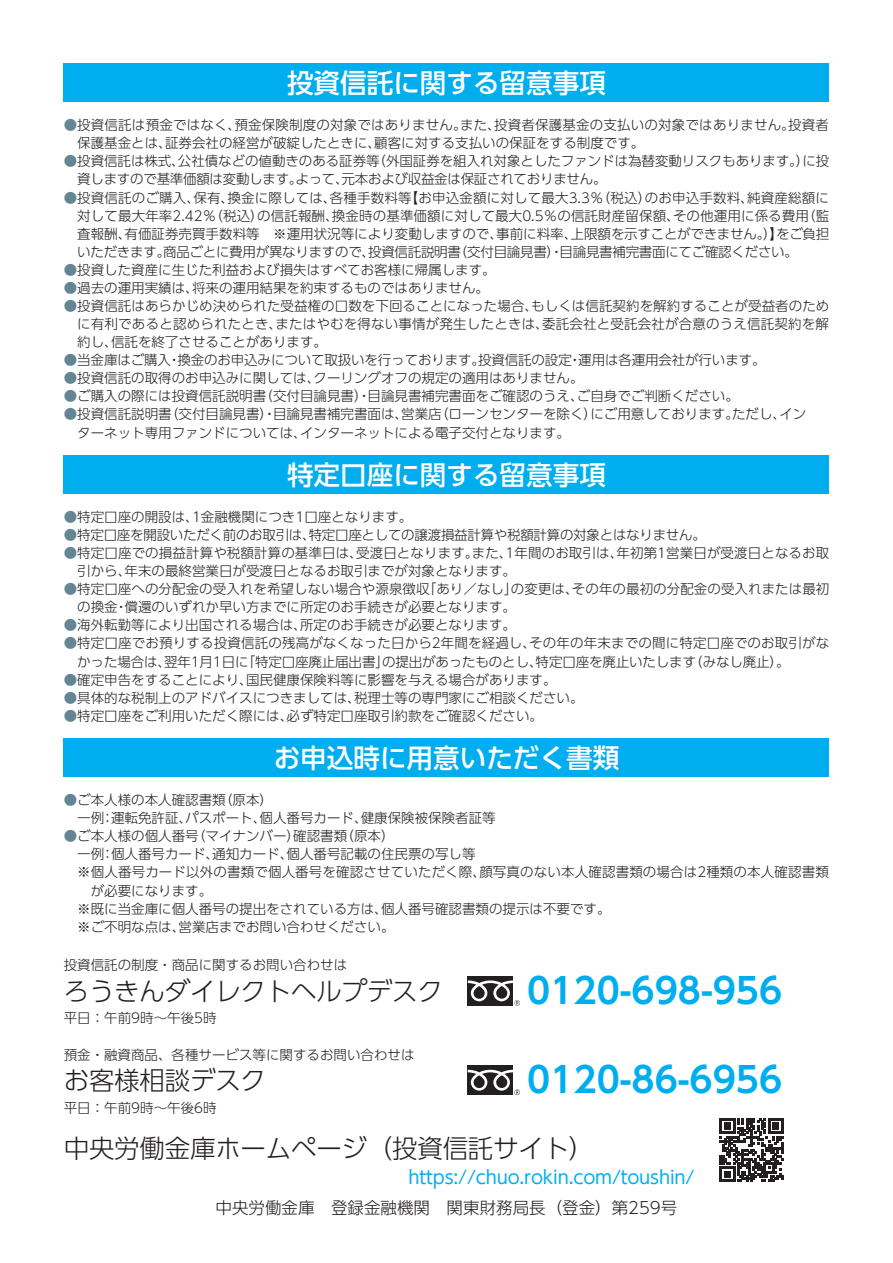
<style>
.page{position:relative;width:893px;height:1263px;background:#fff}
.page>*{position:absolute;margin:0;border:0;box-sizing:border-box;transform-origin:0 0}
.t1{font:700 35.1px "UD Shin Go Pro De";color:#00aeef}
.t2{font:500 26.55px "UD Shin Go Pro";color:#fff}
.t3{font:300 25.5px "UD Shin Go Pro";letter-spacing:-.01em;color:#231f20}
.t4{font:18px "UD Shin Go Pro";letter-spacing:-.01em;color:#00aeef}
.t5{font:300 16.5px "UD Shin Go Pro";color:#231f20}
.t6{font:300 13.5px/18.1px "UD Shin Go Pro";color:#231f20}
.t7{font:300 13.5px "UD Shin Go Pro";letter-spacing:-.02em;color:#231f20}
.s1{color:#638594}
</style>
<div class="page">
<div style="left:64px;top:64px;width:765px;height:38px;background:#00aeef"></div>
<div style="left:64px;top:455px;width:765px;height:39px;background:#00aeef"></div>
<div style="left:64px;top:738px;width:765px;height:39px;background:#00aeef"></div>
<div style="left:468px;top:976px;width:45px;height:29px;background:#231f20"></div>
<svg style="left:468px;top:980px;width:52px;height:26px"></svg>
<div style="left:468px;top:1065px;width:45px;height:30px;background:#231f20"></div>
<svg style="left:468px;top:1070px;width:52px;height:25px"></svg>
<svg style="left:720px;top:1118px;width:63px;height:64px"></svg>
<h2 class="t2" style="left:287px;top:61px;width:320px">投資信託に関する留意事項</h2>
<p class="t6" style="left:77px;top:116px;width:753px;text-indent:-14px"><span class="s1">●</span>投資信託は預金ではなく、預金保険制度の対象ではありません。また、投資者保護基金の支払いの対象ではありません。投資者保護基金とは、証券会社の経営が破綻したときに、顧客に対する支払いの保証をする制度です。</p>
<p class="t6" style="left:77px;top:152px;width:754px;text-indent:-14px"><span class="s1">●</span>投資信託は株式、公社債などの値動きのある証券等（外国証券を組入れ対象としたファンドは為替変動リスクもあります。）に投資しますので基準価額は変動します。よって、元本および収益金は保証されておりません。</p>
<p class="t6" style="left:77px;top:188px;width:754px;text-align:justify;text-indent:-14px"><span class="s1">●</span>投資信託のご購入、保有、換金に際しては、各種手数料等【お申込金額に対して最大3.3％（税込）のお申込手数料、純資産総額に対して最大年率2.42％（税込）の信託報酬、換金時の基準価額に対して最大0.5％の信託財産留保額、その他運用に係る費用（監査報酬、有価証券売買手数料等　※運用状況等により変動しますので、事前に料率、上限額を示すことができません。）】をご負担いただきます。商品ごとに費用が異なりますので、投資信託説明書（交付目論見書）・目論見書補完書面にてご確認ください。</p>
<p class="t6" style="left:64px;top:260px;width:434px"><span class="s1">●</span>投資した資産に生じた利益および損失はすべてお客様に帰属します。</p>
<p class="t6" style="left:64px;top:278px;width:427px"><span class="s1">●</span>過去の運用実績は、将来の運用結果を約束するものではありません。</p>
<p class="t6" style="left:77px;top:296px;width:754px;text-align:justify;text-indent:-14px"><span class="s1">●</span>投資信託はあらかじめ決められた受益権の口数を下回ることになった場合、もしくは信託契約を解約することが受益者のために有利であると認められたとき、またはやむを得ない事情が発生したときは、委託会社と受託会社が合意のうえ信託契約を解約し、信託を終了させることがあります。</p>
<p class="t6" style="left:64px;top:351px;width:703px"><span class="s1">●</span>当金庫はご購入・換金のお申込みについて取扱いを行っております。投資信託の設定・運用は各運用会社が行います。</p>
<p class="t6" style="left:64px;top:369px;width:521px"><span class="s1">●</span>投資信託の取得のお申込みに関しては、クーリングオフの規定の適用はありません。</p>
<p class="t6" style="left:64px;top:387px;width:677px"><span class="s1">●</span>ご購入の際には投資信託説明書（交付目論見書）・目論見書補完書面をご確認のうえ、ご自身でご判断ください。</p>
<p class="t6" style="left:77px;top:405px;width:731px;text-indent:-14px"><span class="s1">●</span>投資信託説明書（交付目論見書）・目論見書補完書面は、営業店（ローンセンターを除く）にご用意しております。ただし、インターネット専用ファンドについては、インターネットによる電子交付となります。</p>
<h2 class="t2" style="left:287px;top:453px;width:320px">特定口座に関する留意事項</h2>
<p class="t6" style="left:64px;top:507px;width:350px"><span class="s1">●</span>特定口座の開設は、1金融機関につき1口座となります。</p>
<p class="t7" style="left:64px;top:524px;width:644px"><span class="s1">●</span>特定口座を開設いただく前のお取引は、特定口座としての譲渡損益計算や税額計算の対象とはなりません。</p>
<p class="t6" style="left:77px;top:543px;width:753px;text-indent:-14px"><span class="s1">●</span>特定口座での損益計算や税額計算の基準日は、受渡日となります。また、1年間のお取引は、年初第1営業日が受渡日となるお取引から、年末の最終営業日が受渡日となるお取引までが対象となります。</p>
<p class="t6" style="left:77px;top:579px;width:754px;text-indent:-14px"><span class="s1">●</span>特定口座への分配金の受入れを希望しない場合や源泉徴収「あり／なし」の変更は、その年の最初の分配金の受入れまたは最初の換金・償還のいずれか早い方までに所定のお手続きが必要となります。</p>
<p class="t6" style="left:64px;top:616px;width:454px"><span class="s1">●</span>海外転勤等により出国される場合は、所定のお手続きが必要となります。</p>
<p class="t6" style="left:77px;top:634px;width:754px;text-indent:-14px"><span class="s1">●</span>特定口座でお預りする投資信託の残高がなくなった日から2年間を経過し、その年の年末までの間に特定口座でのお取引がなかった場合は、翌年1月1日に「特定口座廃止届出書」の提出があったものとし、特定口座を廃止いたします（みなし廃止）。</p>
<p class="t6" style="left:64px;top:670px;width:494px"><span class="s1">●</span>確定申告をすることにより、国民健康保険料等に影響を与える場合があります。</p>
<p class="t6" style="left:64px;top:688px;width:521px"><span class="s1">●</span>具体的な税制上のアドバイスにつきましては、税理士等の専門家にご相談ください。</p>
<p class="t6" style="left:64px;top:706px;width:481px"><span class="s1">●</span>特定口座をご利用いただく際には、必ず特定口座取引約款をご確認ください。</p>
<h2 class="t2" style="left:274px;top:736px;width:347px">お申込時に用意いただく書類</h2>
<p class="t6" style="left:64px;top:790px;width:434px"><span class="s1">●</span>ご本人様の本人確認書類（原本）<br>　一例：運転免許証、パスポート、個人番号カード、健康保険被保険者証等</p>
<p class="t6" style="left:64px;top:826px;width:332px"><span class="s1">●</span>ご本人様の個人番号（マイナンバー）確認書類（原本）</p>
<p class="t6" style="left:64px;top:845px;width:413px">　一例：個人番号カード、通知カード、個人番号記載の住民票の写し等</p>
<p class="t6" style="left:64px;top:863px;width:767px">　※個人番号カード以外の書類で個人番号を確認させていただく際、顔写真のない本人確認書類の場合は2種類の本人確認書類</p>
<p class="t6" style="left:91px;top:881px;width:123px">が必要になります。</p>
<p class="t6" style="left:64px;top:899px;width:548px">　※既に当金庫に個人番号の提出をされている方は、個人番号確認書類の提示は不要です。</p>
<p class="t6" style="left:64px;top:917px;width:332px">　※ご不明な点は、営業店までお問い合わせください。</p>
<p class="t6" style="left:64px;top:956px;width:285px">投資信託の制度・商品に関するお問い合わせは</p>
<h3 class="t3" style="left:64px;top:970px;width:381px">ろうきんダイレクトヘルプデスク</h3>
<p class="t6" style="left:64px;top:1009px;width:154px">平日：午前9時～午後5時</p>
<p class="t6" style="left:64px;top:1045px;width:352px">預金・融資商品、各種サービス等に関するお問い合わせは</p>
<h3 class="t3" style="left:64px;top:1059px;width:204px">お客様相談デスク</h3>
<p class="t6" style="left:64px;top:1098px;width:154px">平日：午前9時～午後6時</p>
<h1 class="t1" style="left:527px;top:962px;width:256px">0120-698-956</h1>
<h1 class="t1" style="left:527px;top:1051px;width:256px">0120-86-6956</h1>
<h3 class="t3" style="left:64px;top:1127px;width:532px">中央労働金庫ホームページ（投資信託サイト）</h3>
<h3 class="t4" style="left:409px;top:1162px;width:287px">https://chuo.rokin.com/toushin/</h3>
<p class="t5" style="left:216px;top:1194px;width:463px">中央労働金庫　登録金融機関　関東財務局長（登金）第259号</p>
</div>
